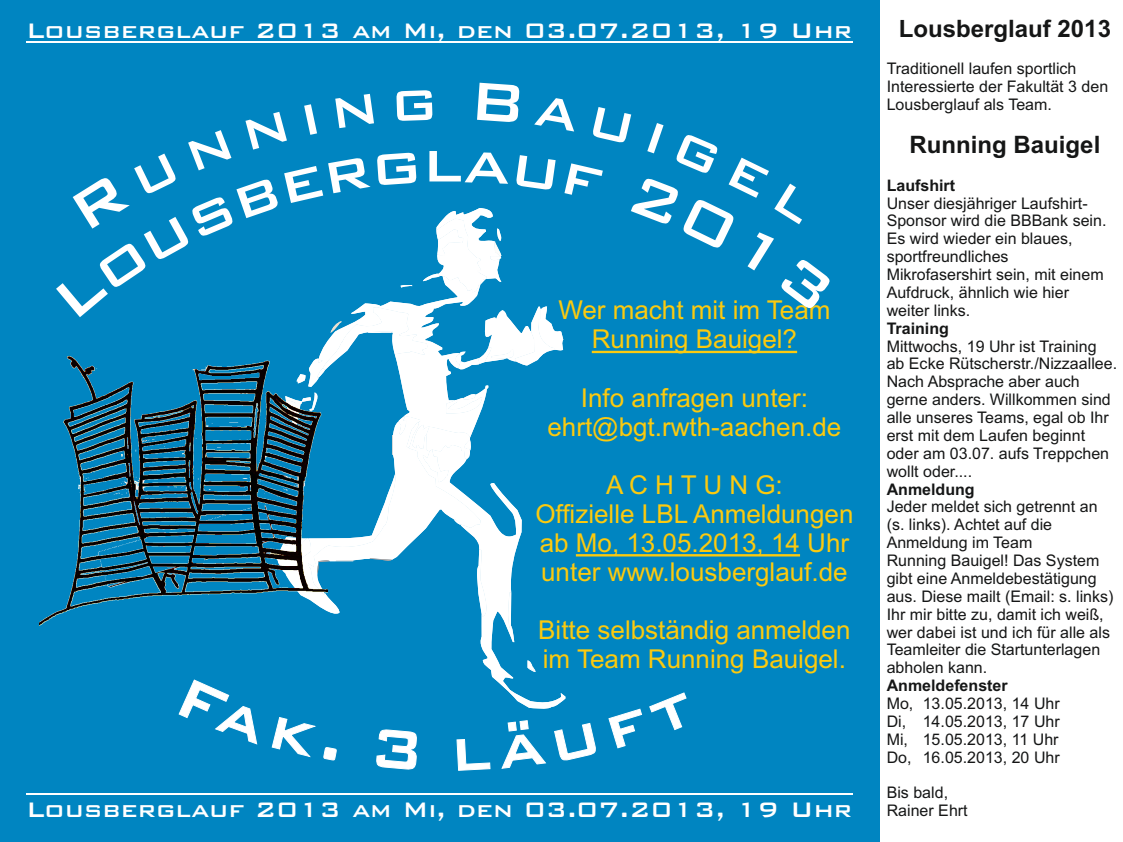
<style>
.page{position:relative;width:1123px;height:842px;background:#fff}
.page>*{position:absolute;margin:0;border:0;box-sizing:border-box;transform-origin:0 0}
.t1{font:500 72px "Bank Gothic BT";color:#fff}
.t2{font:500 28px "Bank Gothic BT";color:#fff}
.t3{font:26px/29px "Arial";color:#fcca0e;text-align:center}
.t4{font:700 24px "Arial";color:#151616}
.t5{font:16px/17.9px "Arial";color:#151616}
.t6{font:700 16px "Arial";color:#151616}
</style>
<div class="page">
<div style="left:0;top:0;width:880px;height:842px;background:#0085c1"></div>
<svg style="left:480px;top:628px;width:85px;height:81px"></svg>
<svg style="left:527px;top:660px;width:8px;height:12px"></svg>
<hr style="left:26px;top:41px;width:826px;height:1px;background:#fff">
<hr style="left:26px;top:793px;width:826px;height:2px;background:#fff">
<svg style="left:56px;top:208px;width:745px;height:420px"></svg>
<h2 class="t2" style="left:26px;top:17px;width:827px">Lousberglauf 2013 am Mi, den 03.07.2013, 19 Uhr</h2>
<h1 class="t1" style="left:423px;top:127px;width:41px">l</h1>
<h3 class="t3" style="left:558px;top:298px;width:274px">Wer macht mit im Team<br>Running Bauigel?</h3>
<h3 class="t3" style="left:547px;top:385px;width:295px">Info anfragen unter: ehrt@bgt.rwth-aachen.de</h3>
<h3 class="t3" style="left:535px;top:472px;width:319px">A C H T U N G:<br>Offizielle LBL Anmeldungen ab Mo, 13.05.2013, 14 Uhr unter www.lousberglauf.de</h3>
<h3 class="t3" style="left:538px;top:618px;width:314px;text-align:left">Bitte selbständig anmelden im Team Running Bauigel.</h3>
<h2 class="t2" style="left:26px;top:796px;width:827px">Lousberglauf 2013 am Mi, den 03.07.2013, 19 Uhr</h2>
<h3 class="t4" style="left:898px;top:20px;width:214px">Lousberglauf 2013</h3>
<p class="t5" style="left:886px;top:61px;width:223px">Traditionell laufen sportlich<br>Interessierte der Fakultät 3 den<br>Lousberglauf als Team.</p>
<h3 class="t4" style="left:909px;top:136px;width:192px">Running Bauigel</h3>
<p class="t6" style="left:886px;top:179px;width:70px">Laufshirt</p>
<p class="t5" style="left:886px;top:195px;width:221px">Unser diesjähriger Laufshirt-<br>Sponsor wird die BBBank sein.<br>Es wird wieder ein blaues, sportfreundliches<br>Mikrofasershirt sein, mit einem<br>Aufdruck, ähnlich wie hier weiter links.</p>
<p class="t6" style="left:886px;top:322px;width:64px">Training</p>
<p class="t5" style="left:886px;top:338px;width:232px">Mittwochs, 19 Uhr ist Training ab Ecke Rütscherstr./Nizzaallee.<br>Nach Absprache aber auch gerne anders. Willkommen sind alle unseres Teams, egal ob Ihr erst mit dem Laufen beginnt oder am 03.07. aufs Treppchen wollt oder....</p>
<p class="t6" style="left:886px;top:483px;width:89px">Anmeldung</p>
<p class="t5" style="left:886px;top:499px;width:228px">Jeder meldet sich getrennt an (s. links). Achtet auf die<br>Anmeldung im Team<br>Running Bauigel! Das System gibt eine Anmeldebestätigung aus. Diese mailt (Email: s. links)<br>Ihr mir bitte zu, damit ich weiß, wer dabei ist und ich für alle als<br>Teamleiter die Startunterlagen abholen kann.</p>
<p class="t6" style="left:886px;top:679px;width:122px">Anmeldefenster</p>
<p class="t5" style="left:886px;top:696px;width:174px;text-align:justify">Mo, 13.05.2013, 14 Uhr Di, 14.05.2013, 17 Uhr Mi, 15.05.2013, 11 Uhr Do, 16.05.2013, 20 Uhr</p>
<p class="t5" style="left:886px;top:785px;width:82px">Bis bald,<br>Rainer Ehrt</p>
</div>
